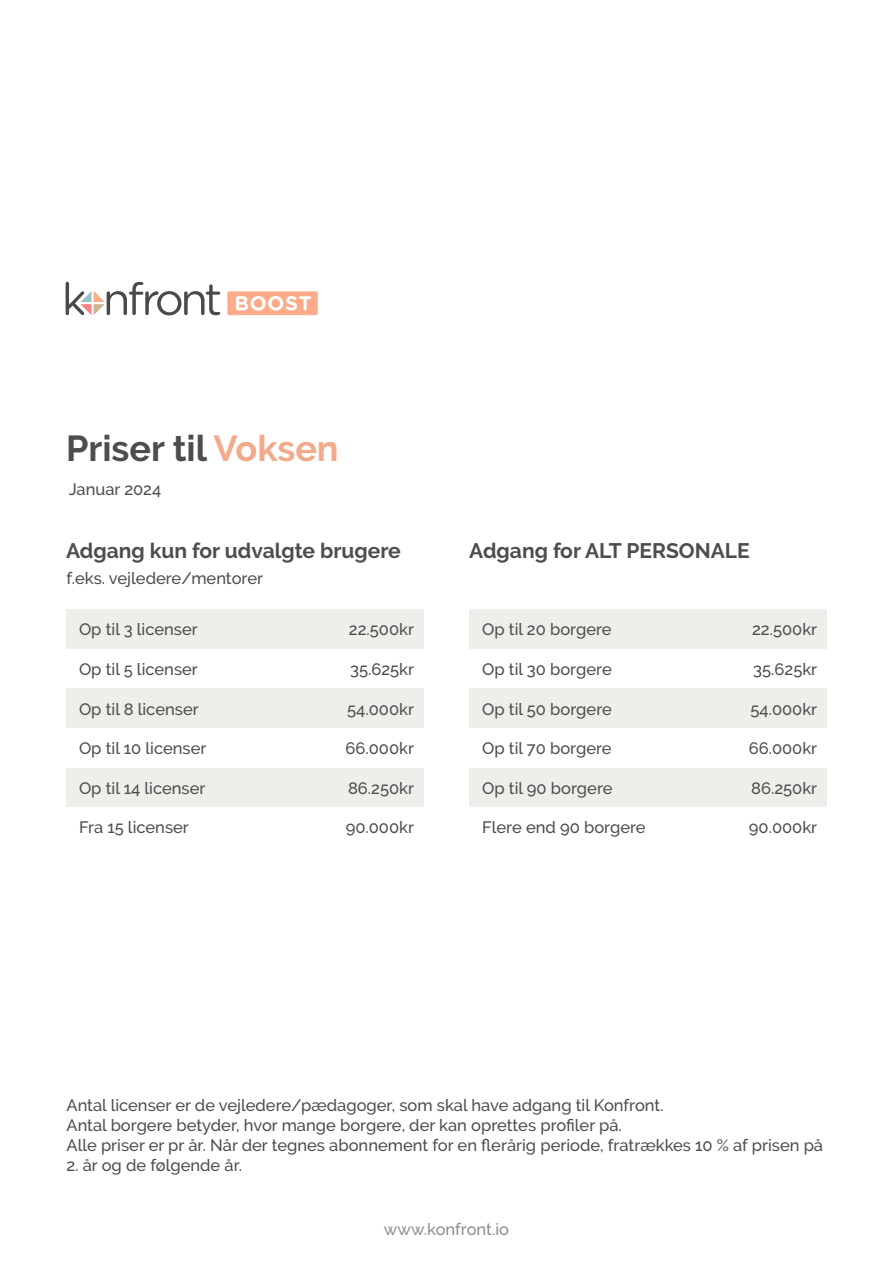
<style>
.page{position:relative;width:893px;height:1263px;background:#fff}
.page>*{position:absolute;margin:0;border:0;box-sizing:border-box;transform-origin:0 0}
.t1{font:700 36px "Raleway";color:#4c4d4d}
.t2{font:700 21px "Raleway";color:#4c4d4d}
.t3{font:500 16.5px/19.8px "Raleway";color:#4c4d4d}
.t4{font:500 16.5px "Raleway";color:#8c8c8b}
.s1{color:#f3aa8b}
</style>
<div class="page">
<div style="left:66px;top:609px;width:358px;height:40px;background:#eeeeea"></div>
<div style="left:66px;top:689px;width:358px;height:39px;background:#eeeeea"></div>
<div style="left:66px;top:768px;width:358px;height:40px;background:#eeeeea"></div>
<div style="left:469px;top:609px;width:358px;height:40px;background:#eeeeea"></div>
<div style="left:469px;top:689px;width:358px;height:39px;background:#eeeeea"></div>
<div style="left:469px;top:768px;width:358px;height:40px;background:#eeeeea"></div>
<svg style="left:66px;top:282px;width:154px;height:33px"></svg>
<div style="left:227px;top:291px;width:91px;height:24px;background:#ffab8a;border-radius:2px"></div>
<svg style="left:236px;top:296px;width:75px;height:15px"></svg>
<h1 class="t1" style="left:66px;top:427px;width:274px">Priser til <span class="s1">Voksen</span></h1>
<p class="t3" style="left:69px;top:479px;width:94px">Januar 2024</p>
<p class="t2" style="left:66px;top:538px;width:336px">Adgang kun for udvalgte brugere</p>
<p class="t3" style="left:67px;top:568px;width:198px">f.eks. vejledere/mentorer</p>
<p class="t3" style="left:79px;top:619px;width:120px">Op til 3 licenser</p>
<p class="t3" style="left:349px;top:619px;width:67px">22.500kr</p>
<p class="t3" style="left:79px;top:659px;width:120px">Op til 5 licenser</p>
<p class="t3" style="left:350px;top:659px;width:66px">35.625kr</p>
<p class="t3" style="left:79px;top:699px;width:121px">Op til 8 licenser</p>
<p class="t3" style="left:347px;top:699px;width:68px">54.000kr</p>
<p class="t3" style="left:79px;top:738px;width:129px">Op til 10 licenser</p>
<p class="t3" style="left:345px;top:738px;width:70px">66.000kr</p>
<p class="t3" style="left:79px;top:778px;width:128px">Op til 14 licenser</p>
<p class="t3" style="left:348px;top:778px;width:68px">86.250kr</p>
<p class="t3" style="left:79px;top:818px;width:111px">Fra 15 licenser</p>
<p class="t3" style="left:346px;top:818px;width:70px">90.000kr</p>
<p class="t2" style="left:469px;top:538px;width:282px">Adgang for ALT PERSONALE</p>
<p class="t3" style="left:482px;top:619px;width:131px">Op til 20 borgere</p>
<p class="t3" style="left:752px;top:619px;width:67px">22.500kr</p>
<p class="t3" style="left:482px;top:659px;width:131px">Op til 30 borgere</p>
<p class="t3" style="left:753px;top:659px;width:66px">35.625kr</p>
<p class="t3" style="left:482px;top:699px;width:131px">Op til 50 borgere</p>
<p class="t3" style="left:750px;top:699px;width:68px">54.000kr</p>
<p class="t3" style="left:482px;top:738px;width:131px">Op til 70 borgere</p>
<p class="t3" style="left:749px;top:738px;width:70px">66.000kr</p>
<p class="t3" style="left:482px;top:778px;width:132px">Op til 90 borgere</p>
<p class="t3" style="left:751px;top:778px;width:68px">86.250kr</p>
<p class="t3" style="left:482px;top:818px;width:165px">Flere end 90 borgere</p>
<p class="t3" style="left:749px;top:818px;width:70px">90.000kr</p>
<p class="t3" style="left:66px;top:1095px;width:758px">Antal licenser er de vejledere/pædagoger, som skal have adgang til Konfront.<br>Antal borgere betyder, hvor mange borgere, der kan oprettes profiler på.<br>Alle priser er pr år. Når der tegnes abonnement for en flerårig periode, fratrækkes 10 % af prisen på</p>
<p class="t3" style="left:66px;top:1155px;width:177px">2. år og de følgende år.</p>
<p class="t4" style="left:384px;top:1219px;width:127px">www.konfront.io</p>
</div>
